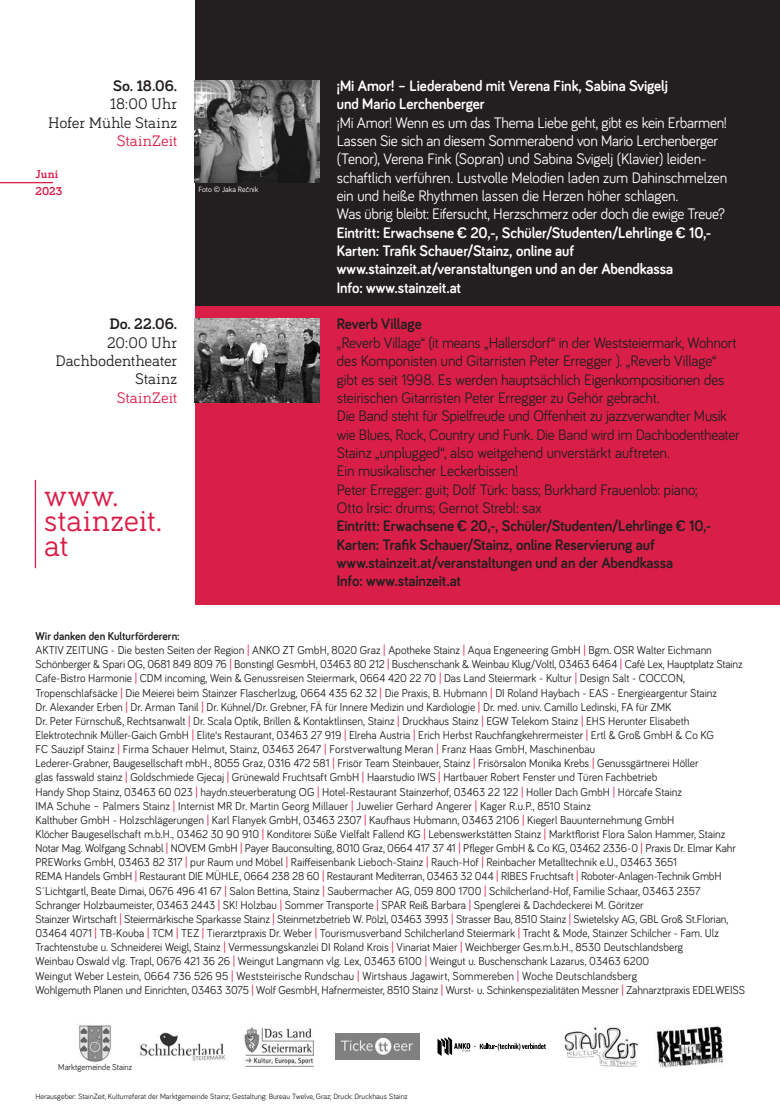
<style>
.page{position:relative;width:780px;height:1117px;background:#fff}
.page>*{position:absolute;margin:0;border:0;box-sizing:border-box;transform-origin:0 0}
.t1{font:31.38px/25.1px "Bariol Serif";color:#d91e47}
.t2{font:15.75px/18.4px "Bariol";letter-spacing:-.015em;color:#231f20;scale:.95 1}
.t3{font:15.75px/18.4px "Bariol";letter-spacing:-.015em;color:#fff;scale:.95 1}
.t4{font:700 15.75px/18.4px "Bariol";letter-spacing:-.005em;color:#fff;scale:.95 1}
.t5{font:700 15.75px/18.4px "Bariol";letter-spacing:-.005em;color:#231f20;scale:.95 1}
.t6{font:15.75px/18.4px "Bariol Serif";color:#231f20;text-align:right}
.t7{font:700 15.75px "Bariol Serif";color:#231f20}
.t8{font:15.75px "Bariol Serif";color:#d91e47}
.t9{font:11.75px/14.1px "Bariol";color:#231f20;scale:.95 1}
.t10{font:700 11.75px "Bariol Serif";letter-spacing:.01em;color:#d91e47}
.t11{font:8.88px "Bariol";color:#231f20;scale:.95 1}
.t12{font:7.88px "Bariol";color:#231f20}
.t13{font:7.88px "Bariol";color:#fff}
.s1{font-weight:700}
.s2{color:#d91e47}
</style>
<div class="page">
<div style="left:195px;top:0;width:585px;height:306px;background:#231f20"></div>
<div style="left:195px;top:306px;width:585px;height:298px;background:#d91e47"></div>
<img style="left:564px;top:1027px;width:74px;height:39px">
<img style="left:656px;top:1026px;width:67px;height:40px">
<svg style="left:437px;top:1037px;width:109px;height:18px"></svg>
<img style="left:140px;top:1032px;width:86px;height:29px">
<img style="left:79px;top:1025px;width:32px;height:37px">
<img style="left:335px;top:1033px;width:84px;height:26px">
<img style="left:244px;top:1027px;width:70px;height:40px">
<hr style="left:0;top:182px;width:52px;height:1px;background:#d91e47">
<hr style="left:35px;top:480px;width:1px;height:87px;background:#d91e47">
<img style="left:195px;top:80px;width:124px;height:102px">
<img style="left:195px;top:319px;width:124px;height:83px">
<h2 class="t7" style="left:113px;top:75px;width:66px">So. 18.06.</h2>
<h2 class="t6" style="left:48px;top:94px;width:130px">18:00 Uhr<br>Hofer Mühle Stainz</h2>
<h2 class="t8" style="left:117px;top:130px;width:62px">StainZeit</h2>
<p class="t10" style="left:35px;top:166px;width:24px">Juni</p>
<p class="t10" style="left:35px;top:183px;width:28px">2023</p>
<p class="t13" style="left:198px;top:184px;width:61px">Foto © Jaka Rečnik</p>
<h2 class="t7" style="left:109px;top:313px;width:69px">Do. 22.06.</h2>
<h2 class="t6" style="left:55px;top:332px;width:123px">20:00 Uhr<br>Dachbodentheater<br>Stainz</h2>
<h2 class="t8" style="left:117px;top:386px;width:62px">StainZeit</h2>
<h1 class="t1" style="left:44px;top:481px;width:119px">www. stainzeit. at</h1>
<h2 class="t4" style="left:337px;top:76px;width:350px">¡Mi Amor! – Liederabend mit Verena Fink, Sabina Svigelj und Mario Lerchenberger</h2>
<p class="t3" style="left:337px;top:112px;width:412px">¡Mi Amor! Wenn es um das Thema Liebe geht, gibt es kein Erbarmen!<br>Lassen Sie sich an diesem Sommerabend von Mario Lerchenberger (Tenor), Verena Fink (Sopran) und Sabina Svigelj (Klavier) leiden&shy;schaftlich verführen. Lustvolle Melodien laden zum Dahinschmelzen ein und heiße Rhythmen lassen die Herzen höher schlagen.<br>Was übrig bleibt: Eifersucht, Herzschmerz oder doch die ewige Treue?</p>
<h2 class="t4" style="left:337px;top:222px;width:396px">Eintritt: Erwachsene € 20,-, Schüler/Studenten/Lehrlinge € 10,- Karten: Trafik Schauer/Stainz, online auf www.stainzeit.at/veranstaltungen und an der Abendkassa<br>Info: www.stainzeit.at</h2>
<h2 class="t5" style="left:337px;top:314px;width:91px">Reverb Village</h2>
<p class="t2" style="left:337px;top:332px;width:425px">„Reverb Village“ (it means „Hallersdorf“ in der Weststeiermark, Wohnort des Komponisten und Gitarristen Peter Erregger ). „Reverb Village“ gibt es seit 1998. Es werden hauptsächlich Eigenkompositionen des steirischen Gitarristen Peter Erregger zu Gehör gebracht.<br>Die Band steht für Spielfreude und Offenheit zu jazzverwandter Musik wie Blues, Rock, Country und Funk. Die Band wird im Dachbodentheater Stainz „unplugged“, also weitgehend unverstärkt auftreten.<br>Ein musikalischer Leckerbissen!<br>Peter Erregger: guit; Dolf Türk: bass; Burkhard Frauenlob: piano;<br>Otto Irsic: drums; Gernot Strebl: sax</p>
<h2 class="t5" style="left:337px;top:516px;width:396px">Eintritt: Erwachsene € 20,-, Schüler/Studenten/Lehrlinge € 10,- Karten: Trafik Schauer/Stainz, online Reservierung auf www.stainzeit.at/veranstaltungen und an der Abendkassa<br>Info: www.stainzeit.at</h2>
<p class="t9" style="left:35px;top:628px;width:748px"><span class="s1">Wir danken den Kulturförderern:<br></span>AKTIV ZEITUNG - Die besten Seiten der Region <span class="s2">|</span> ANKO ZT GmbH, 8020 Graz <span class="s2">|</span> Apotheke Stainz <span class="s2">|</span> Aqua Engeneering GmbH <span class="s2">|</span> Bgm. OSR Walter Eichmann Schönberger &amp; Spari OG, 0681 849 809 76 <span class="s2">|</span> Bonstingl GesmbH, 03463 80 212 <span class="s2">|</span> Buschenschank &amp; Weinbau Klug/Voltl, 03463 6464 <span class="s2">|</span> Café Lex, Hauptplatz Stainz Cafe-Bistro Harmonie <span class="s2">|</span> CDM incoming, Wein &amp; Genussreisen Steiermark, 0664 420 22 70 <span class="s2">|</span> Das Land Steiermark - Kultur <span class="s2">|</span> Design Salt - COCCON, Tropenschlafsäcke <span class="s2">|</span> Die Meierei beim Stainzer Flascherlzug, 0664 435 62 32 <span class="s2">|</span> Die Praxis, B. Hubmann <span class="s2">|</span> DI Roland Haybach - EAS - Energieargentur Stainz<br>Dr. Alexander Erben <span class="s2">|</span> Dr. Arman Tanil <span class="s2">|</span> Dr. Kühnel/Dr. Grebner, FÄ für Innere Medizin und Kardiologie <span class="s2">|</span> Dr. med. univ. Camillo Ledinski, FA für ZMK<br>Dr. Peter Fürnschuß, Rechtsanwalt <span class="s2">|</span> Dr. Scala Optik, Brillen &amp; Kontaktlinsen, Stainz <span class="s2">|</span> Druckhaus Stainz <span class="s2">|</span> EGW Telekom Stainz <span class="s2">|</span> EHS Herunter Elisabeth Elektrotechnik Müller-Gaich GmbH <span class="s2">|</span> Elite‘s Restaurant, 03463 27 919 <span class="s2">|</span> Elreha Austria <span class="s2">|</span> Erich Herbst Rauchfangkehrermeister <span class="s2">|</span> Ertl &amp; Groß GmbH &amp; Co KG<br>FC Sauzipf Stainz <span class="s2">|</span> Firma Schauer Helmut, Stainz, 03463 2647 <span class="s2">|</span> Forstverwaltung Meran <span class="s2">|</span> Franz Haas GmbH, Maschinenbau<br>Lederer-Grabner, Baugesellschaft mbH., 8055 Graz, 0316 472 581 <span class="s2">|</span> Frisör Team Steinbauer, Stainz <span class="s2">|</span> Frisörsalon Monika Krebs <span class="s2">|</span> Genussgärtnerei Höller<br>glas fasswald stainz <span class="s2">|</span> Goldschmiede Gjecaj <span class="s2">|</span> Grünewald Fruchtsaft GmbH <span class="s2">|</span> Haarstudio IWS <span class="s2">|</span> Hartbauer Robert Fenster und Türen Fachbetrieb<br>Handy Shop Stainz, 03463 60 023 <span class="s2">|</span> haydn.steuerberatung OG <span class="s2">|</span> Hotel-Restaurant Stainzerhof, 03463 22 122 <span class="s2">|</span> Holler Dach GmbH <span class="s2">|</span> Hörcafe Stainz<br>IMA Schuhe – Palmers Stainz <span class="s2">|</span> Internist MR Dr. Martin Georg Millauer <span class="s2">|</span> Juwelier Gerhard Angerer <span class="s2">|</span> Kager R.u.P., 8510 Stainz<br>Kalthuber GmbH - Holzschlägerungen <span class="s2">|</span> Karl Flanyek GmbH, 03463 2307 <span class="s2">|</span> Kaufhaus Hubmann, 03463 2106 <span class="s2">|</span> Kiegerl Bauunternehmung GmbH<br>Klöcher Baugesellschaft m.b.H., 03462 30 90 910 <span class="s2">|</span> Konditorei Süße Vielfalt Fallend KG <span class="s2">|</span> Lebenswerkstätten Stainz <span class="s2">|</span> Marktflorist Flora Salon Hammer, Stainz Notar Mag. Wolfgang Schnabl <span class="s2">|</span> NOVEM GmbH <span class="s2">|</span> Payer Bauconsulting, 8010 Graz, 0664 417 37 41 <span class="s2">|</span> Pfleger GmbH &amp; Co KG, 03462 2336-0 <span class="s2">|</span> Praxis Dr. Elmar Kahr PREWorks GmbH, 03463 82 317 <span class="s2">|</span> pur Raum und Möbel <span class="s2">|</span> Raiffeisenbank Lieboch-Stainz <span class="s2">|</span> Rauch-Hof <span class="s2">|</span> Reinbacher Metalltechnik e.U., 03463 3651<br>REMA Handels GmbH <span class="s2">|</span> Restaurant DIE MÜHLE, 0664 238 28 60 <span class="s2">|</span> Restaurant Mediterran, 03463 32 044 <span class="s2">|</span> RIBES Fruchtsaft <span class="s2">|</span> Roboter-Anlagen-Technik GmbH S´Lichtgartl, Beate Dimai, 0676 496 41 67 <span class="s2">|</span> Salon Bettina, Stainz <span class="s2">|</span> Saubermacher AG, 059 800 1700 <span class="s2">|</span> Schilcherland-Hof, Familie Schaar, 03463 2357<br>Schranger Holzbaumeister, 03463 2443 <span class="s2">|</span> SK! Holzbau <span class="s2">|</span> Sommer Transporte <span class="s2">|</span> SPAR Reiß Barbara <span class="s2">|</span> Spenglerei &amp; Dachdeckerei M. Göritzer<br>Stainzer Wirtschaft <span class="s2">|</span> Steiermärkische Sparkasse Stainz <span class="s2">|</span> Steinmetzbetrieb W. Pölzl, 03463 3993 <span class="s2">|</span> Strasser Bau, 8510 Stainz <span class="s2">|</span> Swietelsky AG, GBL Groß St.Florian, 03464 4071 <span class="s2">|</span> TB-Kouba <span class="s2">|</span> TCM <span class="s2">|</span> TEZ <span class="s2">|</span> Tierarztpraxis Dr. Weber <span class="s2">|</span> Tourismusverband Schilcherland Steiermark <span class="s2">|</span> Tracht &amp; Mode, Stainzer Schilcher - Fam. Ulz Trachtenstube u. Schneiderei Weigl, Stainz <span class="s2">|</span> Vermessungskanzlei DI Roland Krois <span class="s2">|</span> Vinariat Maier <span class="s2">|</span> Weichberger Ges.m.b.H., 8530 Deutschlandsberg<br>Weinbau Oswald vlg. Trapl, 0676 421 36 26 <span class="s2">|</span> Weingut Langmann vlg. Lex, 03463 6100 <span class="s2">|</span> Weingut u. Buschenschank Lazarus, 03463 6200<br>Weingut Weber Lestein, 0664 736 526 95 <span class="s2">|</span> Weststeirische Rundschau <span class="s2">|</span> Wirtshaus Jagawirt, Sommereben <span class="s2">|</span> Woche Deutschlandsberg<br>Wohlgemuth Planen und Einrichten, 03463 3075 <span class="s2">|</span> Wolf GesmbH, Hafnermeister, 8510 Stainz <span class="s2">|</span> Wurst- u. Schinkenspezialitäten Messner <span class="s2">|</span> Zahnarztpraxis EDELWEISS</p>
<p class="t11" style="left:58px;top:1060px;width:79px">Marktgemeinde Stainz</p>
<p class="t12" style="left:35px;top:1090px;width:374px">Herausgeber: StainZeit, Kulturreferat der Marktgemeinde Stainz; Gestaltung: Bureau Twelve, Graz; Druck: Druckhaus Stainz</p>
</div>
